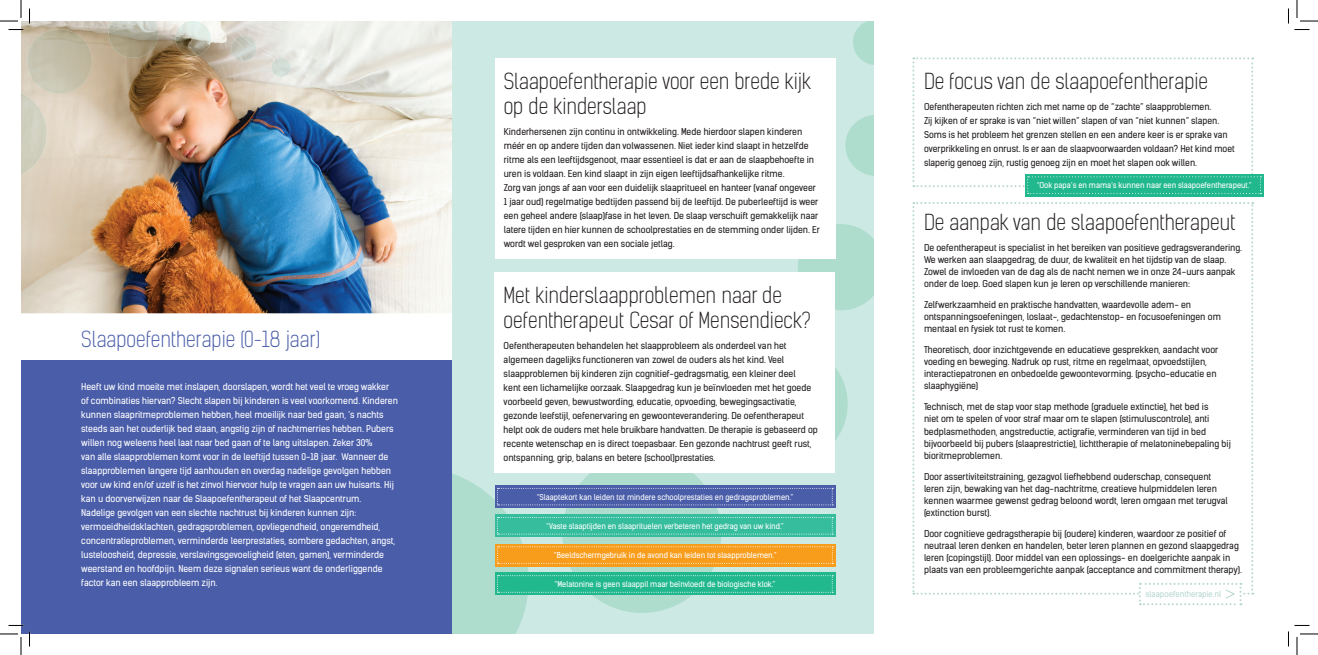
<style>
.page{position:relative;width:1318px;height:655px;background:#fff}
.page>*{position:absolute;margin:0;border:0;box-sizing:border-box;transform-origin:0 0}
.t1{font:300 21px/25px "Kelson Sans";color:#231f20}
.t2{font:300 21px "Kelson Sans";color:#4a5da9}
.t3{font:9px/14px "Kelson Sans";color:#231f20}
.t4{font:9px/14px "Kelson Sans";color:#fff}
.t5{font:8px "Kelson Sans";color:#b8d7d1}
.t6{font:7.7px "Kelson Sans";color:#fff}
</style>
<div class="page">
<div style="left:27px;top:21px;width:852px;height:612px;background:#cde9e4"></div>
<svg style="left:452px;top:472px;width:72px;height:161px;background:#aedbcc"></svg>
<svg style="left:792px;top:224px;width:82px;height:86px;background:#b2ddd0"></svg>
<div style="left:21px;top:129px;width:431px;height:231px;background:#fff"></div>
<div style="left:494px;top:58px;width:341px;height:200px;background:#fff"></div>
<div style="left:494px;top:272px;width:341px;height:200px;background:#fff"></div>
<img style="left:21px;top:21px;width:431px;height:292px">
<div style="left:21px;top:360px;width:431px;height:273px;background:#4a5da9"></div>
<img style="left:21px;top:93px;width:27px;height:82px">
<img style="left:26px;top:29px;width:67px;height:64px">
<img style="left:107px;top:21px;width:52px;height:37px">
<img style="left:175px;top:21px;width:36px;height:35px">
<img style="left:231px;top:36px;width:26px;height:25px">
<img style="left:271px;top:58px;width:20px;height:19px">
<div style="left:874px;top:21px;width:423px;height:612px;background:#fff"></div>
<svg style="left:912px;top:202px;width:341px;height:403px"></svg>
<div style="left:1024px;top:174px;width:239px;height:22px;background:#22b88e"></div>
<svg style="left:845px;top:21px;width:416px;height:173px"></svg>
<svg style="left:497px;top:367px;width:351px;height:245px"></svg>
<svg style="left:0;top:0;width:30px;height:30px"></svg>
<svg style="left:0;top:624px;width:30px;height:30px"></svg>
<svg style="left:1288px;top:0;width:30px;height:30px"></svg>
<svg style="left:1288px;top:625px;width:30px;height:29px"></svg>
<h1 class="t2" style="left:81px;top:326px;width:240px">Slaapoefentherapie (0-18 jaar)</h1>
<p class="t4" style="left:81px;top:379px;width:318px">Heeft uw kind moeite met inslapen, doorslapen, wordt het veel te vroeg wakker of combinaties hiervan? Slecht slapen bij kinderen is veel voorkomend. Kinderen kunnen slaapritmeproblemen hebben, heel moeilijk naar bed gaan, ’s nachts steeds aan het ouderlijk bed staan, angstig zijn of nachtmerries hebben. Pubers willen nog weleens heel laat naar bed gaan of te lang uitslapen. Zeker 30%<br>van alle slaapproblemen komt voor in de leeftijd tussen 0-18 jaar. Wanneer de slaapproblemen langere tijd aanhouden en overdag nadelige gevolgen hebben voor uw kind en/of uzelf is het zinvol hiervoor hulp te vragen aan uw huisarts. Hij kan u doorverwijzen naar de Slaapoefentherapeut of het Slaapcentrum.<br>Nadelige gevolgen van een slechte nachtrust bij kinderen kunnen zijn: vermoeidheidsklachten, gedragsproblemen, opvliegendheid, ongeremdheid, concentratieproblemen, verminderde leerprestaties, sombere gedachten, angst, lusteloosheid, depressie, verslavingsgevoeligheid (eten, gamen), verminderde weerstand en hoofdpijn. Neem deze signalen serieus want de onderliggende factor kan een slaapprobleem zijn.</p>
<h1 class="t1" style="left:504px;top:69px;width:309px">Slaapoefentherapie voor een brede kijk op de kinderslaap</h1>
<p class="t3" style="left:504px;top:124px;width:318px">Kinderhersenen zijn continu in ontwikkeling. Mede hierdoor slapen kinderen méér en op andere tijden dan volwassenen. Niet ieder kind slaapt in hetzelfde ritme als een leeftijdsgenoot, maar essentieel is dat er aan de slaapbehoefte in uren is voldaan. Een kind slaapt in zijn eigen leeftijdsafhankelijke ritme.<br>Zorg van jongs af aan voor een duidelijk slaapritueel en hanteer (vanaf ongeveer 1 jaar oud) regelmatige bedtijden passend bij de leeftijd. De puberleeftijd is weer een geheel andere (slaap)fase in het leven. De slaap verschuift gemakkelijk naar latere tijden en hier kunnen de schoolprestaties en de stemming onder lijden. Er wordt wel gesproken van een sociale jetlag.</p>
<h1 class="t1" style="left:504px;top:283px;width:309px">Met kinderslaapproblemen naar de oefentherapeut Cesar of Mensendieck?</h1>
<p class="t3" style="left:504px;top:338px;width:316px">Oefentherapeuten behandelen het slaapprobleem als onderdeel van het algemeen dagelijks functioneren van zowel de ouders als het kind. Veel slaapproblemen bij kinderen zijn cognitief-gedragsmatig, een kleiner deel<br>kent een lichamelijke oorzaak. Slaapgedrag kun je beïnvloeden met het goede voorbeeld geven, bewustwording, educatie, opvoeding, bewegingsactivatie, gezonde leefstijl, oefenervaring en gewoonteverandering. De oefentherapeut helpt ook de ouders met hele bruikbare handvatten. De therapie is gebaseerd op recente wetenschap en is direct toepasbaar. Een gezonde nachtrust geeft rust, ontspanning, grip, balans en betere (school)prestaties.</p>
<p class="t6" style="left:537px;top:491px;width:258px">“Slaaptekort kan leiden tot mindere schoolprestaties en gedragsproblemen.”</p>
<p class="t6" style="left:546px;top:521px;width:239px">“Vaste slaaptijden en slaaprituelen verbeteren het gedrag van uw kind.”</p>
<p class="t6" style="left:554px;top:550px;width:224px">“Beeldschermgebruik in de avond kan leiden tot slaapproblemen.”</p>
<p class="t6" style="left:554px;top:578px;width:222px">“Melatonine is geen slaappil maar beïnvloedt de biologische klok.”</p>
<h1 class="t1" style="left:924px;top:69px;width:286px">De focus van de slaapoefentherapie</h1>
<p class="t3" style="left:924px;top:99px;width:312px">Oefentherapeuten richten zich met name op de “zachte” slaapproblemen.<br>Zij kijken of er sprake is van “niet willen” slapen of van “niet kunnen” slapen.<br>Soms is het probleem het grenzen stellen en een andere keer is er sprake van overprikkeling en onrust. Is er aan de slaapvoorwaarden voldaan? Het kind moet slaperig genoeg zijn, rustig genoeg zijn en moet het slapen ook willen.</p>
<p class="t6" style="left:1036px;top:180px;width:216px">“Ook papa’s en mama’s kunnen naar een slaapoefentherapeut.”</p>
<h1 class="t1" style="left:924px;top:210px;width:313px">De aanpak van de slaapoefentherapeut</h1>
<p class="t3" style="left:924px;top:242px;width:320px;line-height:12px">De oefentherapeut is specialist in het bereiken van positieve gedragsverandering.<br>We werken aan slaapgedrag, de duur, de kwaliteit en het tijdstip van de slaap.<br>Zowel de invloeden van de dag als de nacht nemen we in onze 24-uurs aanpak onder de loep. Goed slapen kun je leren op verschillende manieren:</p>
<p class="t3" style="left:924px;top:299px;width:298px;line-height:12px">Zelfwerkzaamheid en praktische handvatten, waardevolle adem- en ontspanningsoefeningen, loslaat-, gedachtenstop- en focusoefeningen om mentaal en fysiek tot rust te komen.</p>
<p class="t3" style="left:924px;top:344px;width:296px;line-height:12px">Theoretisch, door inzichtgevende en educatieve gesprekken, aandacht voor voeding en beweging. Nadruk op rust, ritme en regelmaat, opvoedstijlen, interactiepatronen en onbedoelde gewoontevorming. (psycho-educatie en slaaphygiëne)</p>
<p class="t3" style="left:924px;top:401px;width:308px;line-height:12px">Technisch, met de stap voor stap methode (graduele extinctie), het bed is<br>niet om te spelen of voor straf maar om te slapen (stimuluscontrole), anti bedplasmethoden, angstreductie, actigrafie, verminderen van tijd in bed bijvoorbeeld bij pubers (slaaprestrictie), lichttherapie of melatoninebepaling bij bioritmeproblemen.</p>
<p class="t3" style="left:924px;top:470px;width:305px;line-height:12px">Door assertiviteitstraining, gezagvol liefhebbend ouderschap, consequent leren zijn, bewaking van het dag-nachtritme, creatieve hulpmiddelen leren kennen waarmee gewenst gedrag beloond wordt, leren omgaan met terugval (extinction burst).</p>
<p class="t3" style="left:924px;top:527px;width:319px;line-height:12px">Door cognitieve gedragstherapie bij (oudere) kinderen, waardoor ze positief of neutraal leren denken en handelen, beter leren plannen en gezond slaapgedrag leren (copingstijl). Door middel van een oplossings- en doelgerichte aanpak in plaats van een probleemgerichte aanpak (acceptance and commitment therapy).</p>
<p class="t5" style="left:1145px;top:588px;width:77px">slaapoefentherapie.nl</p>
</div>
